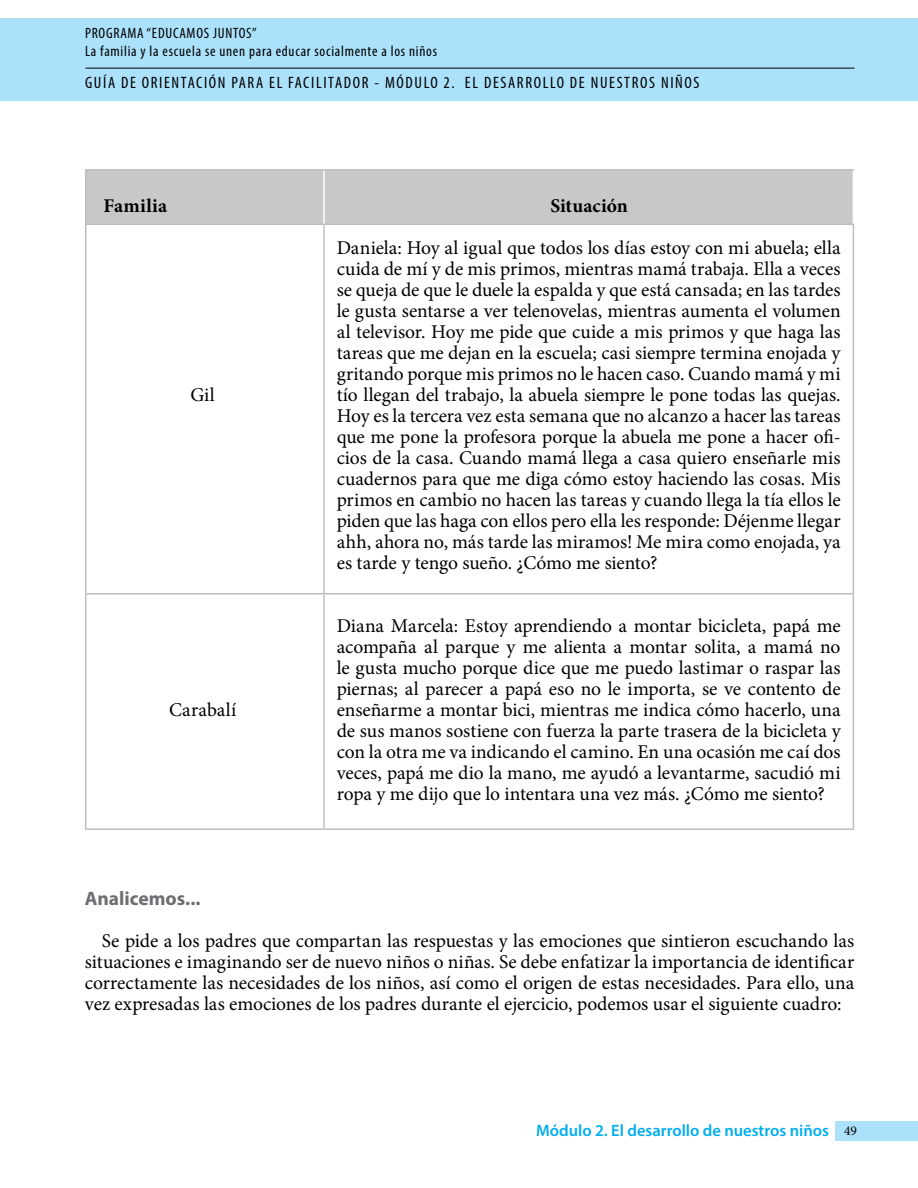
<style>
.page{position:relative;width:918px;height:1188px;background:#fff}
.page>*{position:absolute;margin:0;border:0;box-sizing:border-box;transform-origin:0 0}
.Texto{font:19.5px/21px "Minion Pro";letter-spacing:-.005em;color:#000;text-align:justify}
.Texto-2{font:700 19.5px "Minion Pro";letter-spacing:.005em;color:#000}
.Texto-3{font:700 19.5px "Myriad Pro";letter-spacing:-.005em;color:#6d6e71}
.t1{font:condensed 16.5px "Myriad Pro";letter-spacing:.1em;color:#000}
.t2{font:600 16.5px "Myriad Pro";color:#00aeef}
.t3{font:condensed 15px/18px "Myriad Pro";letter-spacing:.05em;color:#000}
.t4{font:13.5px "Minion Pro";color:#000}
</style>
<div class="page">
<div style="left:86px;top:171px;width:767px;height:53px;background:#c7c8ca"></div>
<hr style="left:324px;top:169px;width:530px;height:2px;background:#bcbec0">
<hr style="left:324px;top:224px;width:530px;height:1px;background:#bcbec0">
<hr style="left:85px;top:169px;width:239px;height:2px;background:#bcbec0">
<hr style="left:85px;top:224px;width:239px;height:1px;background:#bcbec0">
<hr style="left:85px;top:171px;width:1px;height:53px;background:#bcbec0">
<hr style="left:323px;top:171px;width:2px;height:53px;background:#fff">
<hr style="left:85px;top:225px;width:1px;height:369px;background:#bcbec0">
<hr style="left:85px;top:594px;width:1px;height:234px;background:#bcbec0">
<hr style="left:323px;top:225px;width:2px;height:368px;background:#bec0c2">
<hr style="left:323px;top:595px;width:2px;height:233px;background:#bec0c2">
<hr style="left:853px;top:225px;width:1px;height:368px;background:#bcbec0">
<hr style="left:86px;top:593px;width:238px;height:2px;background:#bcbec0">
<hr style="left:324px;top:593px;width:530px;height:2px;background:#bcbec0">
<hr style="left:853px;top:595px;width:1px;height:233px;background:#bcbec0">
<hr style="left:85px;top:828px;width:239px;height:2px;background:#bcbec0">
<hr style="left:324px;top:828px;width:530px;height:2px;background:#bcbec0">
<div style="left:0;top:19px;width:918px;height:82px;background:#abe1fa"></div>
<hr style="left:85px;top:68px;width:770px;height:1px;background:#000">
<div style="left:836px;top:1121px;width:82px;height:20px;background:#abe1fa"></div>
<p class="t3" style="left:85px;top:24px;width:353px">PROGRAMA “EDUCAMOS JUNTOS”<br>La familia y la escuela se unen para educar socialmente a los niños</p>
<p class="t1" style="left:85px;top:72px;width:616px">GUÍA DE ORIENTACIÓN PARA EL FACILITADOR - MÓDULO 2. EL DESARROLLO DE NUESTROS NIÑOS</p>
<p class="Texto-2" style="left:103px;top:192px;width:65px">Familia</p>
<p class="Texto-2" style="left:550px;top:192px;width:79px">Situación</p>
<p class="Texto" style="left:191px;top:384px;width:26px">Gil</p>
<p class="Texto" style="left:169px;top:699px;width:69px">Carabalí</p>
<p class="Texto" style="left:337px;top:237px;width:506px">Daniela: Hoy al igual que todos los días estoy con mi abuela; ella cuida de mí y de mis primos, mientras mamá trabaja. Ella a veces se queja de que le duele la espalda y que está cansada; en las tardes le gusta sentarse a ver telenovelas, mientras aumenta el volumen al televisor. Hoy me pide que cuide a mis primos y que haga las tareas que me dejan en la escuela; casi siempre termina enojada y gritando porque mis primos no le hacen caso. Cuando mamá y mi tío llegan del trabajo, la abuela siempre le pone todas las quejas.<br>Hoy es la tercera vez esta semana que no alcanzo a hacer las tareas que me pone la profesora porque la abuela me pone a hacer ofi&shy;cios de la casa. Cuando mamá llega a casa quiero enseñarle mis cuadernos para que me diga cómo estoy haciendo las cosas. Mis primos en cambio no hacen las tareas y cuando llega la tía ellos le piden que las haga con ellos pero ella les responde: Déjenme llegar ahh, ahora no, más tarde las miramos! Me mira como enojada, ya es tarde y tengo sueño. ¿Cómo me siento?</p>
<p class="Texto" style="left:337px;top:615px;width:506px">Diana Marcela: Estoy aprendiendo a montar bicicleta, papá me acompaña al parque y me alienta a montar solita, a mamá no le gusta mucho porque dice que me puedo lastimar o raspar las piernas; al parecer a papá eso no le importa, se ve contento de enseñarme a montar bici, mientras me indica cómo hacerlo, una de sus manos sostiene con fuerza la parte trasera de la bicicleta y con la otra me va indicando el camino. En una ocasión me caí dos veces, papá me dio la mano, me ayudó a levantarme, sacudió mi ropa y me dijo que lo intentara una vez más. ¿Cómo me siento?</p>
<p class="Texto-3" style="left:85px;top:885px;width:117px">Analicemos...</p>
<p class="Texto" style="left:85px;top:930px;width:771px;text-indent:17px">Se pide a los padres que compartan las respuestas y las emociones que sintieron escuchando las situaciones e imaginando ser de nuevo niños o niñas. Se debe enfatizar la importancia de identificar correctamente las necesidades de los niños, así como el origen de estas necesidades. Para ello, una vez expresadas las emociones de los padres durante el ejercicio, podemos usar el siguiente cuadro:</p>
<p class="t2" style="left:536px;top:1120px;width:294px">Módulo 2. El desarrollo de nuestros niños</p>
<p class="t4" style="left:844px;top:1122px;width:15px">49</p>
</div>
